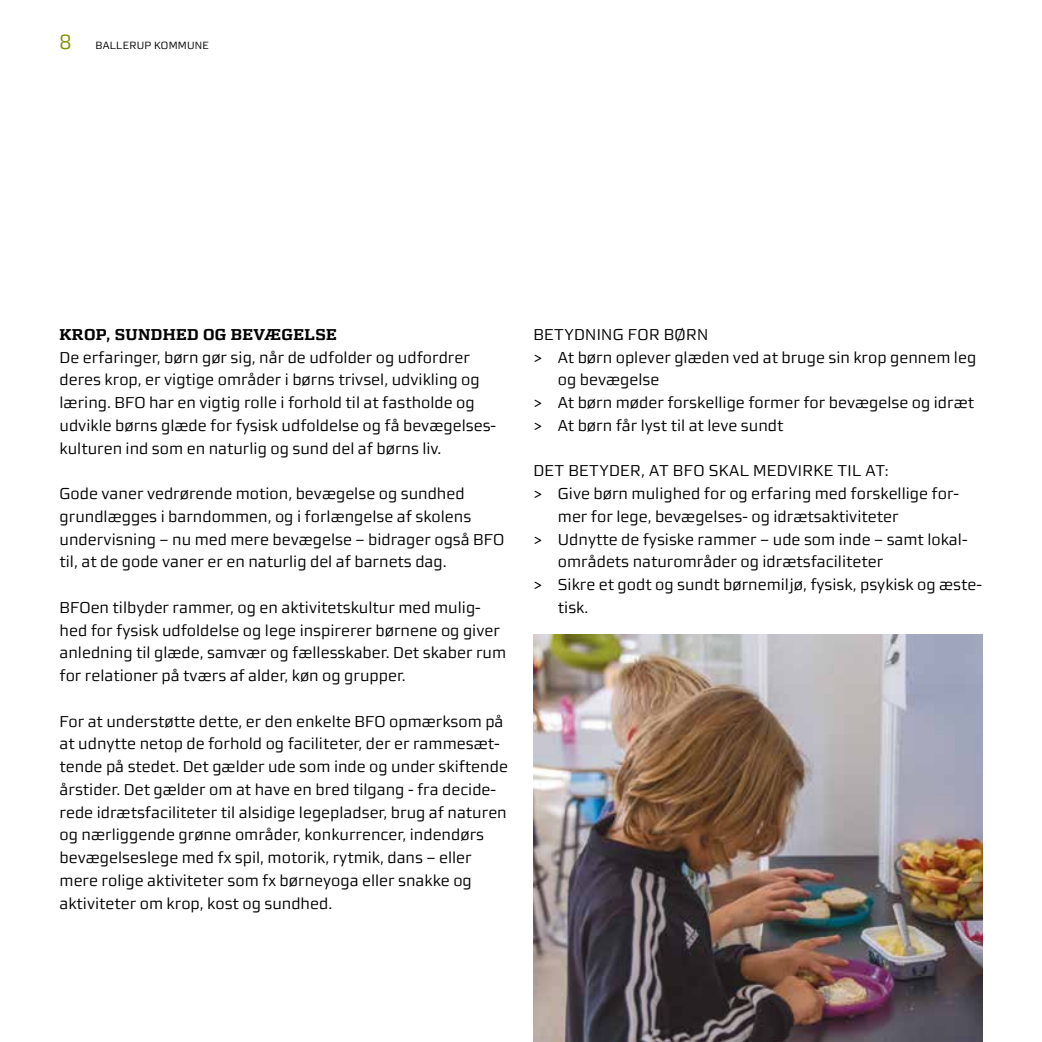
<style>
.page{position:relative;width:1042px;height:1042px;background:#fff}
.page>*{position:absolute;margin:0;border:0;box-sizing:border-box;transform-origin:0 0}
.t1{font:21px "Morgan Sans";color:#839102}
.t2{font:15.75px/22.8px "Morgan Sans";color:#000}
.t3{font:15.75px "Morgan Sans";letter-spacing:.02em;color:#000}
.t4{font:700 15.75px "Morgan Avec";letter-spacing:.02em;color:#000}
.t5{font:10.5px "Morgan Sans";letter-spacing:.02em;color:#000}
</style>
<div class="page">
<img style="left:533px;top:634px;width:449px;height:408px">
<h1 class="t1" style="left:60px;top:29px;width:14px">8</h1>
<p class="t5" style="left:95px;top:39px;width:115px">BALLERUP KOMMUNE</p>
<p class="t4" style="left:60px;top:325px;width:279px">KROP, SUNDHED OG BEVÆGELSE</p>
<p class="t2" style="left:60px;top:346px;width:438px">De erfaringer, børn gør sig, når de udfolder og udfordrer deres krop, er vigtige områder i børns trivsel, udvikling og læring. BFO har en vigtig rolle i forhold til at fastholde og udvikle børns glæde for fysisk udfoldelse og få bevægelses&shy;kulturen ind som en naturlig og sund del af børns liv.</p>
<p class="t2" style="left:60px;top:482px;width:446px">Gode vaner vedrørende motion, bevægelse og sundhed grundlægges i barndommen, og i forlængelse af skolens undervisning – nu med mere bevægelse – bidrager også BFO til, at de gode vaner er en naturlig del af barnets dag.</p>
<p class="t2" style="left:60px;top:596px;width:448px">BFOen tilbyder rammer, og en aktivitetskultur med mulig&shy;hed for fysisk udfoldelse og lege inspirerer børnene og giver anledning til glæde, samvær og fællesskaber. Det skaber rum for relationer på tværs af alder, køn og grupper.</p>
<p class="t2" style="left:60px;top:709px;width:450px">For at understøtte dette, er den enkelte BFO opmærksom på at udnytte netop de forhold og faciliteter, der er rammesæt&shy;tende på stedet. Det gælder ude som inde og under skiftende årstider. Det gælder om at have en bred tilgang - fra decide&shy;rede idrætsfaciliteter til alsidige legepladser, brug af naturen og nærliggende grønne områder, konkurrencer, indendørs bevægelseslege med fx spil, motorik, rytmik, dans – eller mere rolige aktiviteter som fx børneyoga eller snakke og aktiviteter om krop, kost og sundhed.</p>
<p class="t3" style="left:533px;top:325px;width:176px">BETYDNING FOR BØRN</p>
<p class="t2" style="left:533px;top:346px;width:444px">&gt; At børn oplever glæden ved at bruge sin krop gennem leg</p>
<p class="t2" style="left:558px;top:368px;width:103px">og bevægelse</p>
<p class="t2" style="left:533px;top:391px;width:442px">&gt; At børn møder forskellige former for bevægelse og idræt</p>
<p class="t2" style="left:533px;top:414px;width:252px">&gt; At børn får lyst til at leve sundt</p>
<p class="t3" style="left:533px;top:462px;width:357px">DET BETYDER, AT BFO SKAL MEDVIRKE TIL AT:</p>
<p class="t2" style="left:533px;top:482px;width:427px">&gt; Give børn mulighed for og erfaring med forskellige for-</p>
<p class="t2" style="left:558px;top:505px;width:342px">mer for lege, bevægelses- og idrætsaktiviteter</p>
<p class="t2" style="left:533px;top:528px;width:436px">&gt; Udnytte de fysiske rammer – ude som inde – samt lokal-</p>
<p class="t2" style="left:558px;top:550px;width:327px">områdets naturområder og idrætsfaciliteter</p>
<p class="t2" style="left:533px;top:573px;width:450px">&gt; Sikre et godt og sundt børnemiljø, fysisk, psykisk og æste-</p>
<p class="t2" style="left:558px;top:596px;width:32px">tisk.</p>
</div>
